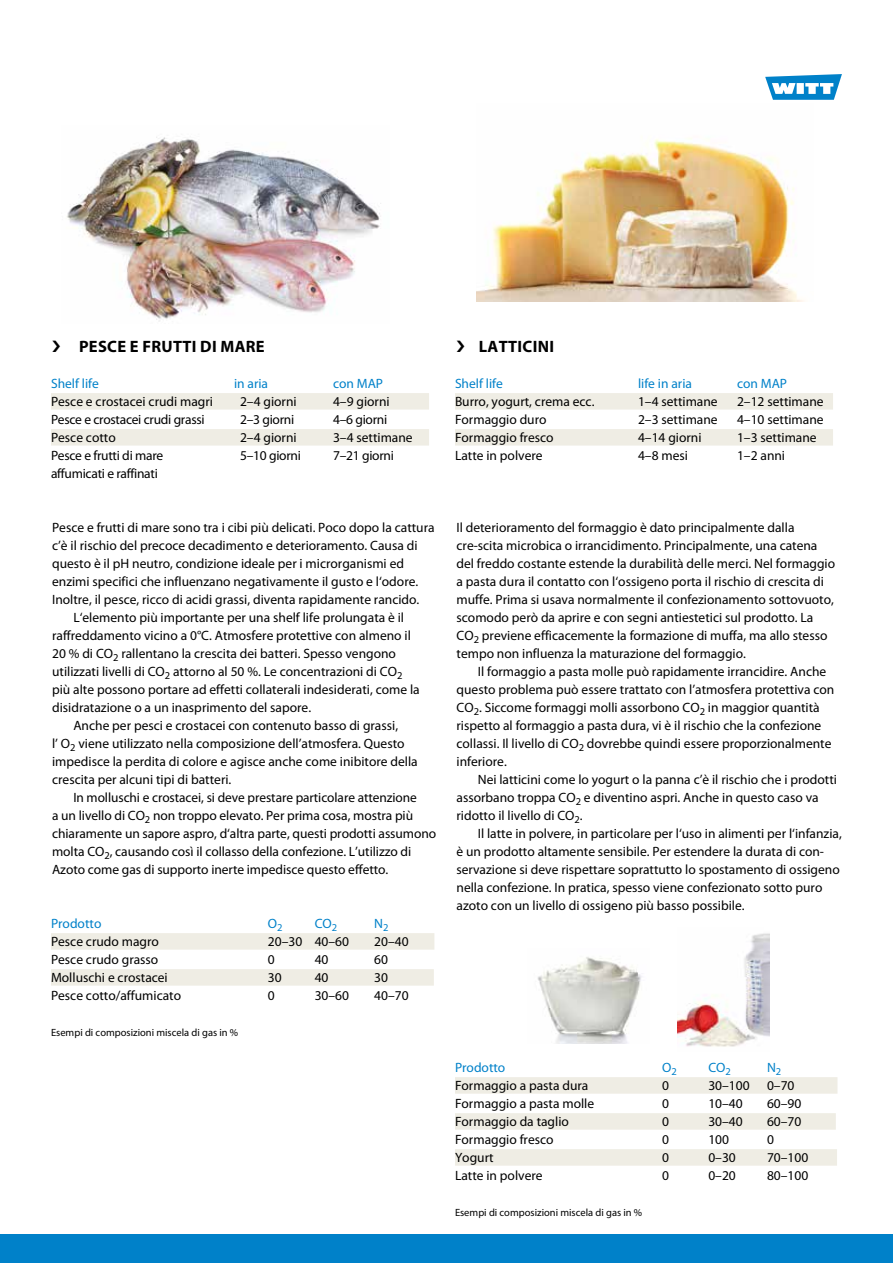
<style>
.page{position:relative;width:893px;height:1263px;background:#fff}
.page>*{position:absolute;margin:0;border:0;box-sizing:border-box;transform-origin:0 0}
.t1{font:700 16.5px "Myriad Pro";letter-spacing:.02em;color:#000}
.t2{font:13.5px/18px "Myriad Pro";color:#000}
.t3{font:13.5px "Myriad Pro";letter-spacing:-.02em;color:#000}
.t4{font:13.5px "Myriad Pro";color:#0081c9}
.t5{font:10.5px "Myriad Pro";color:#000}
</style>
<div class="page">
<div style="left:0;top:1234px;width:893px;height:29px;background:#0081c9"></div>
<svg style="left:765px;top:74px;width:77px;height:26px"></svg>
<img style="left:537px;top:957px;width:105px;height:86px">
<img style="left:677px;top:933px;width:93px;height:114px">
<img style="left:67px;top:137px;width:314px;height:185px">
<img style="left:476px;top:138px;width:328px;height:163px">
<div style="left:51px;top:393px;width:378px;height:17px;background:#efede4"></div>
<div style="left:51px;top:429px;width:378px;height:17px;background:#efede4"></div>
<div style="left:51px;top:933px;width:383px;height:17px;background:#efede4"></div>
<div style="left:51px;top:969px;width:383px;height:17px;background:#efede4"></div>
<div style="left:455px;top:1077px;width:382px;height:17px;background:#efede4"></div>
<div style="left:455px;top:1113px;width:381px;height:17px;background:#efede4"></div>
<div style="left:455px;top:1149px;width:382px;height:17px;background:#efede4"></div>
<div style="left:455px;top:393px;width:378px;height:17px;background:#efede4"></div>
<div style="left:455px;top:429px;width:378px;height:17px;background:#efede4"></div>
<p class="t1" style="left:79px;top:335px;width:187px">PESCE E FRUTTI DI MARE</p>
<p class="t4" style="left:51px;top:375px;width:49px">Shelf life</p>
<p class="t4" style="left:234px;top:375px;width:36px">in aria</p>
<p class="t4" style="left:333px;top:375px;width:52px">con MAP</p>
<p class="t2" style="left:51px;top:392px;width:164px">Pesce e crostacei crudi magri</p>
<p class="t2" style="left:240px;top:392px;width:58px">2–4 giorni</p>
<p class="t2" style="left:333px;top:392px;width:58px">4–9 giorni</p>
<p class="t3" style="left:51px;top:411px;width:155px">Pesce e crostacei crudi grassi</p>
<p class="t2" style="left:240px;top:410px;width:56px">2–3 giorni</p>
<p class="t2" style="left:333px;top:410px;width:56px">4–6 giorni</p>
<p class="t2" style="left:51px;top:428px;width:66px">Pesce cotto</p>
<p class="t2" style="left:240px;top:428px;width:58px">2–4 giorni</p>
<p class="t2" style="left:333px;top:428px;width:81px">3–4 settimane</p>
<p class="t3" style="left:51px;top:447px;width:114px">Pesce e frutti di mare</p>
<p class="t3" style="left:240px;top:447px;width:62px">5–10 giorni</p>
<p class="t3" style="left:333px;top:447px;width:62px">7–21 giorni</p>
<p class="t3" style="left:51px;top:465px;width:108px">affumicati e raffinati</p>
<p class="t2" style="left:52px;top:518px;width:384px">Pesce e frutti di mare sono tra i cibi più delicati. Poco dopo la cattura</p>
<p class="t2" style="left:52px;top:536px;width:367px">c’è il rischio del precoce decadimento e deterioramento. Causa di</p>
<p class="t2" style="left:52px;top:554px;width:353px">questo è il pH neutro, condizione ideale per i microrganismi ed</p>
<p class="t2" style="left:52px;top:572px;width:368px">enzimi specifici che influenzano negativamente il gusto e l‘odore.</p>
<p class="t2" style="left:52px;top:590px;width:369px">Inoltre, il pesce, ricco di acidi grassi, diventa rapidamente rancido.</p>
<p class="t2" style="left:73px;top:608px;width:332px">L‘elemento più importante per una shelf life prolungata è il</p>
<p class="t2" style="left:52px;top:626px;width:360px">raffreddamento vicino a 0°C. Atmosfere protettive con almeno il</p>
<p class="t2" style="left:52px;top:644px;width:345px">20 % di CO<sub>2</sub> rallentano la crescita dei batteri. Spesso vengono</p>
<p class="t2" style="left:52px;top:662px;width:352px">utilizzati livelli di CO<sub>2</sub> attorno al 50 %. Le concentrazioni di CO<sub>2</sub></p>
<p class="t2" style="left:52px;top:680px;width:369px">più alte possono portare ad effetti collaterali indesiderati, come la</p>
<p class="t2" style="left:52px;top:698px;width:261px">disidratazione o a un inasprimento del sapore.</p>
<p class="t2" style="left:73px;top:716px;width:326px">Anche per pesci e crostacei con contenuto basso di grassi,</p>
<p class="t2" style="left:52px;top:734px;width:354px">l’ O<sub>2</sub> viene utilizzato nella composizione dell’atmosfera. Questo</p>
<p class="t2" style="left:52px;top:752px;width:367px">impedisce la perdita di colore e agisce anche come inibitore della</p>
<p class="t2" style="left:52px;top:770px;width:181px">crescita per alcuni tipi di batteri.</p>
<p class="t2" style="left:73px;top:788px;width:345px">In molluschi e crostacei, si deve prestare particolare attenzione</p>
<p class="t2" style="left:52px;top:806px;width:363px">a un livello di CO<sub>2</sub> non troppo elevato. Per prima cosa, mostra più</p>
<p class="t2" style="left:52px;top:824px;width:386px">chiaramente un sapore aspro, d‘altra parte, questi prodotti assumono</p>
<p class="t2" style="left:52px;top:842px;width:361px">molta CO<sub>2</sub>, causando così il collasso della confezione. L’utilizzo di</p>
<p class="t2" style="left:52px;top:860px;width:338px">Azoto come gas di supporto inerte impedisce questo effetto.</p>
<p class="t4" style="left:51px;top:915px;width:52px">Prodotto</p>
<p class="t4" style="left:268px;top:915px;width:16px">O<sub>2</sub></p>
<p class="t4" style="left:315px;top:915px;width:24px">CO<sub>2</sub></p>
<p class="t4" style="left:374px;top:915px;width:16px">N<sub>2</sub></p>
<p class="t2" style="left:51px;top:932px;width:109px">Pesce crudo magro</p>
<p class="t2" style="left:268px;top:932px;width:83px">20–30 40–60</p>
<p class="t2" style="left:374px;top:932px;width:36px">20–40</p>
<p class="t2" style="left:51px;top:950px;width:109px">Pesce crudo grasso</p>
<p class="t2" style="left:268px;top:950px;width:8px">0</p>
<p class="t2" style="left:315px;top:950px;width:15px">40</p>
<p class="t2" style="left:374px;top:950px;width:15px">60</p>
<p class="t2" style="left:51px;top:968px;width:118px">Molluschi e crostacei</p>
<p class="t2" style="left:268px;top:968px;width:15px">30</p>
<p class="t2" style="left:315px;top:968px;width:15px">40</p>
<p class="t2" style="left:374px;top:968px;width:15px">30</p>
<p class="t2" style="left:51px;top:986px;width:132px">Pesce cotto/affumicato</p>
<p class="t2" style="left:268px;top:986px;width:8px">0</p>
<p class="t2" style="left:315px;top:986px;width:36px">30–60</p>
<p class="t2" style="left:374px;top:986px;width:36px">40–70</p>
<p class="t5" style="left:51px;top:1026px;width:189px">Esempi di composizioni miscela di gas in %</p>
<p class="t1" style="left:479px;top:335px;width:77px">LATTICINI</p>
<p class="t4" style="left:455px;top:375px;width:49px">Shelf life</p>
<p class="t4" style="left:638px;top:375px;width:56px">life in aria</p>
<p class="t4" style="left:737px;top:375px;width:52px">con MAP</p>
<p class="t2" style="left:455px;top:392px;width:141px">Burro, yogurt, crema ecc.</p>
<p class="t2" style="left:638px;top:392px;width:81px">1–4 settimane</p>
<p class="t2" style="left:737px;top:392px;width:88px">2–12 settimane</p>
<p class="t2" style="left:455px;top:410px;width:93px">Formaggio duro</p>
<p class="t2" style="left:638px;top:410px;width:81px">2–3 settimane</p>
<p class="t2" style="left:737px;top:410px;width:88px">4–10 settimane</p>
<p class="t2" style="left:455px;top:428px;width:100px">Formaggio fresco</p>
<p class="t2" style="left:638px;top:428px;width:65px">4–14 giorni</p>
<p class="t2" style="left:737px;top:428px;width:81px">1–3 settimane</p>
<p class="t2" style="left:455px;top:446px;width:89px">Latte in polvere</p>
<p class="t2" style="left:638px;top:446px;width:51px">4–8 mesi</p>
<p class="t2" style="left:737px;top:446px;width:50px">1–2 anni</p>
<p class="t2" style="left:456px;top:518px;width:380px">Il deterioramento del formaggio è dato principalmente dalla cre-scita microbica o irrancidimento. Principalmente, una catena del freddo costante estende la durabilità delle merci. Nel formaggio a pasta dura il contatto con l‘ossigeno porta il rischio di crescita di muffe. Prima si usava normalmente il confezionamento sottovuoto, scomodo però da aprire e con segni antiestetici sul prodotto. La CO<sub>2</sub> previene efficacemente la formazione di muffa, ma allo stesso tempo non influenza la maturazione del formaggio.</p>
<p class="t2" style="left:456px;top:662px;width:379px;text-indent:21px">Il formaggio a pasta molle può rapidamente irrancidire. Anche questo problema può essere trattato con l’atmosfera protettiva con CO<sub>2</sub>. Siccome formaggi molli assorbono CO<sub>2</sub> in maggior quantità rispetto al formaggio a pasta dura, vi è il rischio che la confezione collassi. Il livello di CO<sub>2</sub> dovrebbe quindi essere proporzionalmente inferiore.</p>
<p class="t2" style="left:456px;top:770px;width:382px;text-indent:21px">Nei latticini come lo yogurt o la panna c’è il rischio che i prodotti assorbano troppa CO<sub>2</sub> e diventino aspri. Anche in questo caso va ridotto il livello di CO<sub>2</sub>.</p>
<p class="t2" style="left:456px;top:824px;width:387px;text-indent:21px">Il latte in polvere, in particolare per l‘uso in alimenti per l‘infanzia, è un prodotto altamente sensibile. Per estendere la durata di con&shy;servazione si deve rispettare soprattutto lo spostamento di ossigeno nella confezione. In pratica, spesso viene confezionato sotto puro azoto con un livello di ossigeno più basso possibile.</p>
<p class="t4" style="left:455px;top:1059px;width:52px">Prodotto</p>
<p class="t4" style="left:662px;top:1059px;width:16px">O<sub>2</sub></p>
<p class="t4" style="left:708px;top:1059px;width:24px">CO<sub>2</sub></p>
<p class="t4" style="left:767px;top:1059px;width:16px">N<sub>2</sub></p>
<p class="t2" style="left:455px;top:1076px;width:135px">Formaggio a pasta dura</p>
<p class="t2" style="left:662px;top:1076px;width:8px">0</p>
<p class="t2" style="left:708px;top:1076px;width:43px">30–100</p>
<p class="t2" style="left:767px;top:1076px;width:29px">0–70</p>
<p class="t2" style="left:455px;top:1094px;width:141px">Formaggio a pasta molle</p>
<p class="t2" style="left:662px;top:1094px;width:8px">0</p>
<p class="t2" style="left:708px;top:1094px;width:36px">10–40</p>
<p class="t2" style="left:767px;top:1094px;width:36px">60–90</p>
<p class="t2" style="left:455px;top:1112px;width:115px">Formaggio da taglio</p>
<p class="t2" style="left:662px;top:1112px;width:8px">0</p>
<p class="t2" style="left:708px;top:1112px;width:36px">30–40</p>
<p class="t2" style="left:767px;top:1112px;width:36px">60–70</p>
<p class="t2" style="left:455px;top:1130px;width:100px">Formaggio fresco</p>
<p class="t2" style="left:662px;top:1130px;width:8px">0</p>
<p class="t2" style="left:708px;top:1130px;width:22px">100</p>
<p class="t2" style="left:767px;top:1130px;width:8px">0</p>
<p class="t2" style="left:455px;top:1148px;width:40px">Yogurt</p>
<p class="t2" style="left:662px;top:1148px;width:8px">0</p>
<p class="t2" style="left:708px;top:1148px;width:29px">0–30</p>
<p class="t2" style="left:767px;top:1148px;width:43px">70–100</p>
<p class="t2" style="left:455px;top:1166px;width:89px">Latte in polvere</p>
<p class="t2" style="left:662px;top:1166px;width:8px">0</p>
<p class="t2" style="left:708px;top:1166px;width:29px">0–20</p>
<p class="t2" style="left:767px;top:1166px;width:43px">80–100</p>
<p class="t5" style="left:455px;top:1206px;width:189px">Esempi di composizioni miscela di gas in %</p>
</div>
